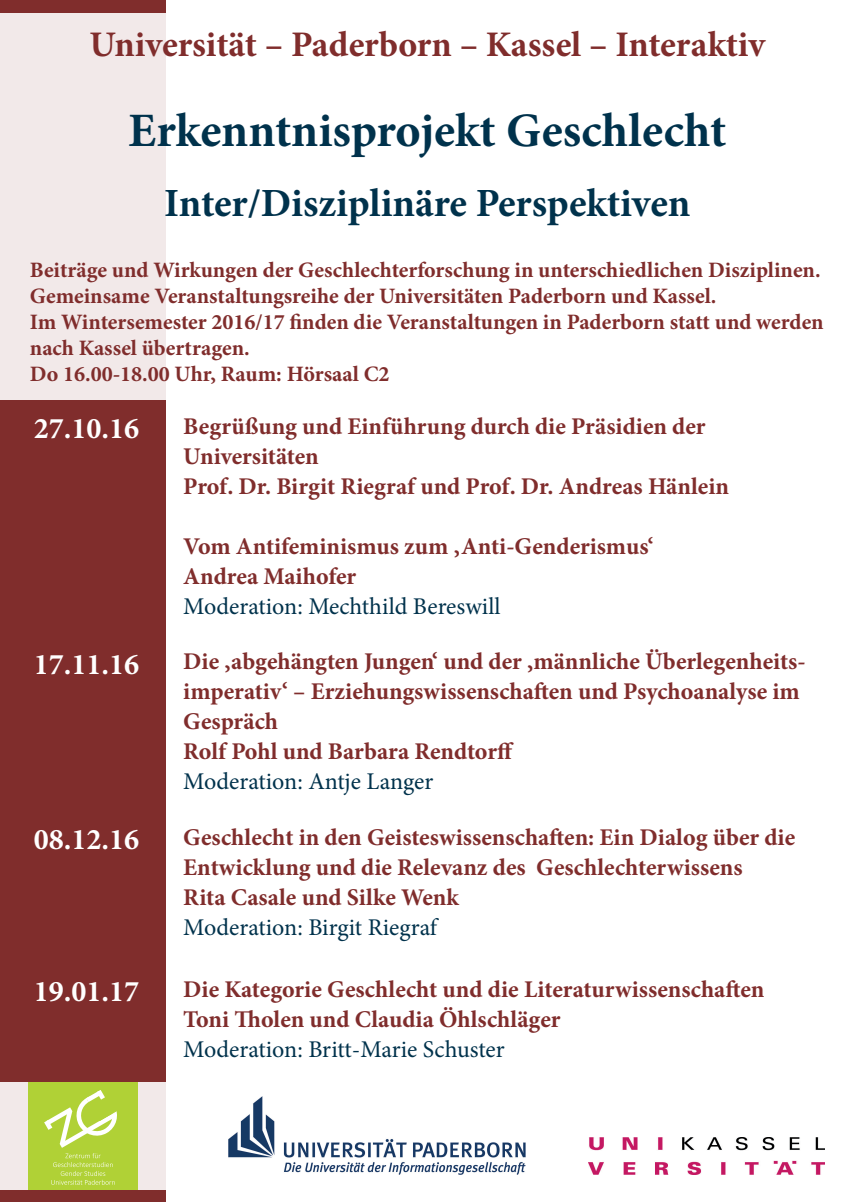
<style>
.page{position:relative;width:854px;height:1202px;background:#fff}
.page>*{position:absolute;margin:0;border:0;box-sizing:border-box;transform-origin:0 0}
.t1{font:700 48px "Minion Pro";color:#00324c}
.t2{font:700 40px "Minion Pro";letter-spacing:-.005em;color:#00324c}
.t3{font:700 36px "Minion Pro";letter-spacing:-.005em;color:#802d2c}
.t4{font:700 30px "Minion Pro";color:#fff}
.t5{font:700 24px/30px "Minion Pro";color:#802d2c}
.t6{font:24px "Minion Pro";color:#00324c}
.t7{font:700 22px/26px "Minion Pro";color:#802d2c}
</style>
<div class="page">
<div style="left:0;top:0;width:165px;height:1202px;background:#802d2c"></div>
<div style="left:0;top:13px;width:853px;height:387px;background:linear-gradient(to right,#f6f0f0,#fff)"></div>
<div style="left:0;top:1082px;width:853px;height:107px;background:#fff"></div>
<div style="left:28px;top:1082px;width:110px;height:107px;background:#b0d136"></div>
<svg style="left:44px;top:1090px;width:73px;height:95px"></svg>
<img style="left:228px;top:1096px;width:297px;height:79px">
<img style="left:588px;top:1137px;width:236px;height:37px">
<p class="t3" style="left:89px;top:19px;width:677px">Universität – Paderborn – Kassel – Interaktiv</p>
<p class="t1" style="left:128px;top:97px;width:599px">Erkenntnisprojekt Geschlecht</p>
<p class="t2" style="left:164px;top:175px;width:527px">Inter/Disziplinäre Perspektiven</p>
<p class="t7" style="left:30px;top:257px;width:792px">Beiträge und Wirkungen der Geschlechterforschung in unterschiedlichen Disziplinen.<br>Gemeinsame Veranstaltungsreihe der Universitäten Paderborn und Kassel.</p>
<p class="t7" style="left:30px;top:309px;width:795px">Im Wintersemester 2016/17 finden die Veranstaltungen in Paderborn statt und werden nach Kassel übertragen.</p>
<p class="t7" style="left:30px;top:361px;width:361px">Do 16.00-18.00 Uhr, Raum: Hörsaal C2</p>
<p class="t4" style="left:34px;top:408px;width:107px">27.10.16</p>
<p class="t5" style="left:183px;top:411px;width:523px">Begrüßung und Einführung durch die Präsidien der<br>Universitäten</p>
<p class="t5" style="left:183px;top:471px;width:547px">Prof. Dr. Birgit Riegraf und Prof. Dr. Andreas Hänlein</p>
<p class="t5" style="left:183px;top:531px;width:472px">Vom Antifeminismus zum ‚Anti-Genderismus‘</p>
<p class="t5" style="left:183px;top:561px;width:174px">Andrea Maihofer</p>
<p class="t6" style="left:183px;top:590px;width:319px">Moderation: Mechthild Bereswill</p>
<p class="t4" style="left:34px;top:643px;width:107px">17.11.16</p>
<p class="t5" style="left:183px;top:646px;width:623px">Die ‚abgehängten Jungen‘ und der ‚männliche Überlegenheits&shy;imperativ‘ – Erziehungswissenschaften und Psychoanalyse im<br>Gespräch</p>
<p class="t5" style="left:183px;top:736px;width:332px">Rolf Pohl und Barbara Rendtorff</p>
<p class="t6" style="left:183px;top:766px;width:251px">Moderation: Antje Langer</p>
<p class="t4" style="left:34px;top:818px;width:107px">08.12.16</p>
<p class="t5" style="left:183px;top:822px;width:613px">Geschlecht in den Geisteswissenschaften: Ein Dialog über die<br>Entwicklung und die Relevanz des Geschlechterwissens</p>
<p class="t5" style="left:183px;top:882px;width:277px">Rita Casale und Silke Wenk</p>
<p class="t6" style="left:183px;top:911px;width:255px">Moderation: Birgit Riegraf</p>
<p class="t4" style="left:34px;top:970px;width:107px">19.01.17</p>
<p class="t5" style="left:183px;top:973px;width:582px">Die Kategorie Geschlecht und die Literaturwissenschaften</p>
<p class="t5" style="left:183px;top:1003px;width:378px">Toni Tholen und Claudia Öhlschläger</p>
<p class="t6" style="left:183px;top:1033px;width:323px">Moderation: Britt-Marie Schuster</p>
</div>
